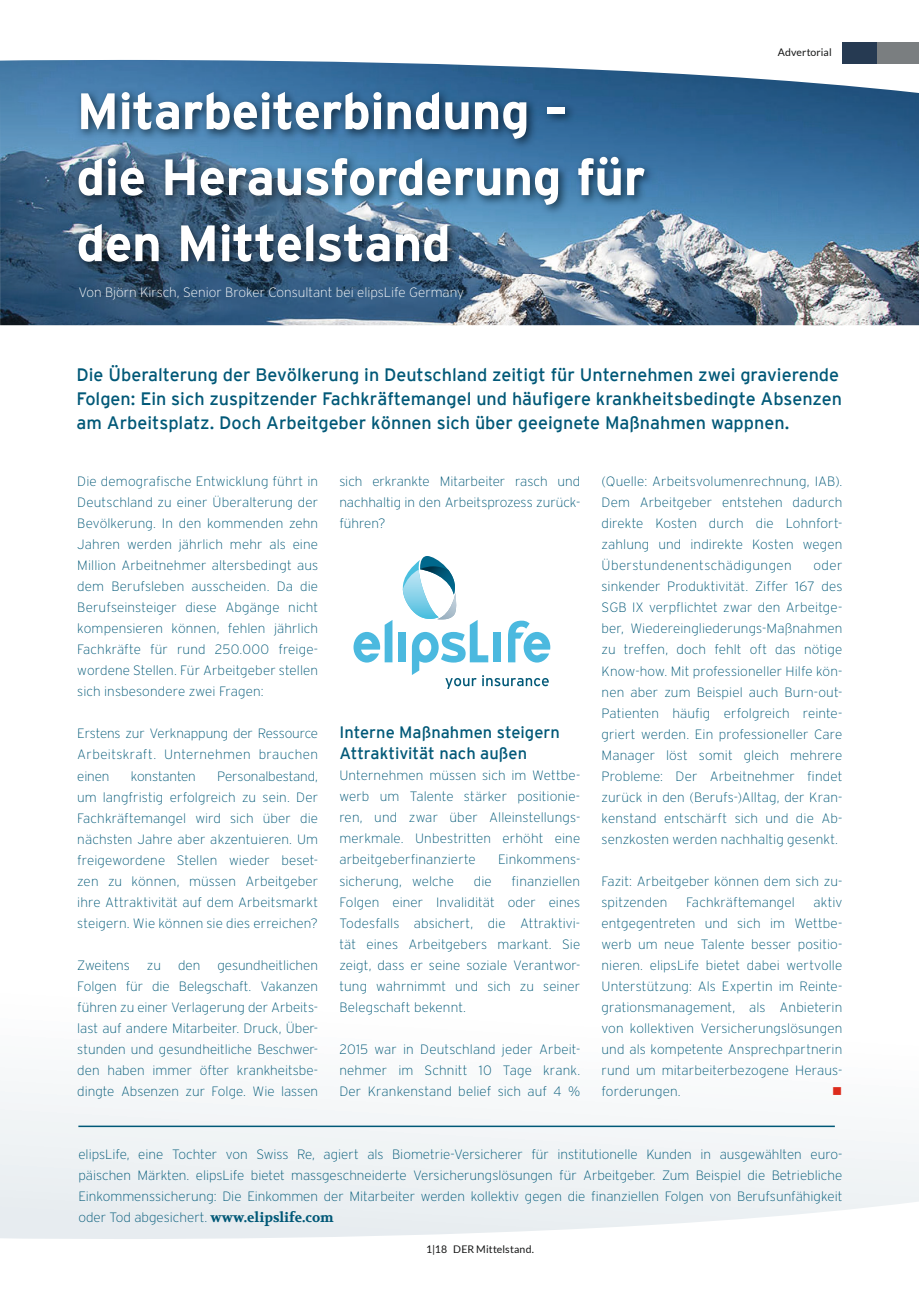
<style>
.page{position:relative;width:919px;height:1289px;background:#fff}
.page>*{position:absolute;margin:0;border:0;box-sizing:border-box;transform-origin:0 0}
.t1{font:700 51px/66px "Interstate";letter-spacing:-.01em;color:#fff}
.t2{font:18px/24px "Interstate";color:#005877}
.t3{font:16.5px/21px "Interstate";color:#005877}
.t4{font:200 13.5px/21px "Interstate";letter-spacing:.005em;color:#005877;text-align:justify}
.t5{font:200 13.5px "Interstate";color:#fff}
.t6{font:200 13.5px "Interstate";letter-spacing:-.015em;color:#005877}
.t7{font:13.5px "Wingdings";color:#dd2b1c}
.t8{font:10.5px "Lato";letter-spacing:.01em;color:#151616}
.s1{font-family:"Volkhov";font-weight:700}
</style>
<div class="page">
<svg style="left:0;top:1091px;width:918px;height:147px"></svg>
<img style="left:0;top:60px;width:918px;height:265px">
<img style="left:73px;top:87px;width:582px;height:186px">
<svg style="left:353px;top:556px;width:197px;height:133px"></svg>
<img style="left:437px;top:593px;width:19px;height:26px">
<img style="left:420px;top:566px;width:35px;height:28px">
<div style="left:876px;top:43px;width:42px;height:21px;background:#7a7e80"></div>
<div style="left:842px;top:43px;width:34px;height:21px;background:#263a52"></div>
<hr style="left:78px;top:1125px;width:756px;height:2px;background:#005877">
<h1 class="t1" style="left:77px;top:78px;width:570px">Mitarbeiterbindung – die Herausforderung für den Mittelstand</h1>
<p class="t5" style="left:78px;top:284px;width:387px">Von Björn Kirsch, Senior Broker Consultant bei elipsLife Germany</p>
<p class="t8" style="left:777px;top:47px;width:55px">Advertorial</p>
<p class="t2" style="left:77px;top:363px;width:767px">Die Überalterung der Bevölkerung in Deutschland zeitigt für Unternehmen zwei gravierende<br>Folgen: Ein sich zuspitzender Fachkräftemangel und häufigere krankheitsbedingte Absenzen am Arbeitsplatz. Doch Arbeitgeber können sich über geeignete Maßnahmen wappnen.</p>
<p class="t4" style="left:77px;top:471px;width:242px">Die demografische Entwicklung führt in Deutschland zu einer Überalterung der Bevölkerung. In den kommenden zehn Jahren werden jährlich mehr als eine Million Arbeitnehmer altersbedingt aus dem Berufsleben ausscheiden. Da die Berufseinsteiger diese Abgänge nicht kompensieren können, fehlen jährlich Fachkräfte für rund 250.000 freige&shy;wordene Stellen. Für Arbeitgeber stellen sich insbesondere zwei Fragen:</p>
<p class="t4" style="left:77px;top:723px;width:242px">Erstens zur Verknappung der Ressource Arbeitskraft. Unternehmen brauchen einen</p>
<p class="t4" style="left:77px;top:765px;width:242px;text-indent:140px">Personalbestand, um langfristig erfolgreich zu sein. Der Fachkräftemangel wird sich über die nächsten Jahre aber akzentuieren. Um freigewordene Stellen wieder beset&shy;zen zu können, müssen Arbeitgeber ihre Attraktivität auf dem Arbeitsmarkt steigern. Wie können sie dies erreichen?</p>
<p class="t4" style="left:77px;top:954px;width:54px">Zweitens</p>
<p class="t4" style="left:147px;top:954px;width:16px">zu</p>
<p class="t4" style="left:178px;top:954px;width:24px">den</p>
<p class="t6" style="left:131px;top:767px;width:67px">konstanten</p>
<p class="t4" style="left:77px;top:954px;width:242px;text-indent:140px">gesundheitlichen Folgen für die Belegschaft. Vakanzen führen zu einer Verlagerung der Arbeits&shy;last auf andere Mitarbeiter. Druck, Über&shy;stunden und gesundheitliche Beschwer&shy;den haben immer öfter krankheitsbe&shy;dingte Absenzen zur Folge. Wie lassen</p>
<p class="t4" style="left:339px;top:471px;width:242px">sich erkrankte Mitarbeiter rasch und nachhaltig in den Arbeitsprozess zurück&shy;führen?</p>
<p class="t3" style="left:339px;top:722px;width:222px">Interne Maßnahmen steigern<br>Attraktivität nach außen</p>
<p class="t4" style="left:339px;top:765px;width:242px">Unternehmen müssen sich im Wettbe&shy;werb um Talente stärker positionie&shy;ren, und zwar über Alleinstellungs&shy;merkmale. Unbestritten erhöht eine arbeitgeberfinanzierte</p>
<p class="t4" style="left:498px;top:849px;width:84px">Einkommens-</p>
<p class="t4" style="left:339px;top:870px;width:242px;text-indent:172px">finanziellen Folgen einer Invalidität oder eines Todesfalls absichert, die Attraktivi&shy;tät eines Arbeitgebers markant. Sie zeigt, dass er seine soziale Verantwor&shy;tung wahrnimmt und sich zu seiner Belegschaft bekennt.</p>
<p class="t4" style="left:339px;top:1038px;width:242px">2015 war in Deutschland jeder Arbeit&shy;nehmer im Schnitt 10 Tage krank.<br>Der Krankenstand belief sich auf 4 %</p>
<p class="t4" style="left:339px;top:870px;width:116px">sicherung, welche</p>
<p class="t4" style="left:474px;top:870px;width:19px">die</p>
<p class="t4" style="left:601px;top:471px;width:242px">(Quelle: Arbeitsvolumenrechnung, IAB).<br>Dem Arbeitgeber entstehen dadurch direkte Kosten durch die Lohnfort&shy;zahlung und indirekte Kosten wegen Überstundenentschädigungen</p>
<p class="t4" style="left:601px;top:555px;width:242px;text-indent:212px">oder sinkender Produktivität. Ziffer 167 des SGB IX verpflichtet zwar den Arbeitge&shy;ber, Wiedereingliederungs-Maßnahmen zu treffen, doch fehlt oft das nötige Know-how. Mit professioneller Hilfe kön&shy;nen aber zum Beispiel auch Burn-out-Patienten häufig erfolgreich reinte&shy;griert werden. Ein professioneller Care Manager löst somit gleich mehrere Probleme: Der Arbeitnehmer findet zurück in den (Berufs-)Alltag, der Kran&shy;kenstand entschärft sich und die Ab&shy;senzkosten werden nachhaltig gesenkt.</p>
<p class="t4" style="left:601px;top:870px;width:242px">Fazit: Arbeitgeber können dem sich zu&shy;spitzenden</p>
<p class="t4" style="left:601px;top:891px;width:242px;text-indent:212px">aktiv entgegentreten und sich im Wettbe&shy;werb um neue Talente besser positio&shy;nieren. elipsLife bietet dabei wertvolle Unterstützung: Als Expertin im Reinte&shy;grationsmanagement, als Anbieterin von kollektiven Versicherungslösungen und als kompetente Ansprechpartnerin rund um mitarbeiterbezogene Heraus&shy;forderungen.</p>
<p class="t4" style="left:686px;top:891px;width:110px">Fachkräftemangel</p>
<p class="t7" style="left:832px;top:1083px;width:12px">■</p>
<p class="t4" style="left:78px;top:1143px;width:765px">elipsLife, eine Tochter von Swiss Re, agiert als Biometrie-Versicherer für institutionelle Kunden in ausgewählten euro&shy;päischen Märkten. elipsLife bietet massgeschneiderte Versicherungslösungen für Arbeitgeber. Zum Beispiel die Betriebliche Einkommenssicherung: Die Einkommen der Mitarbeiter werden kollektiv gegen die finanziellen Folgen von Berufsunfähigkeit oder Tod abgesichert. <span class="s1">www.elipslife.com</span></p>
<p class="t8" style="left:426px;top:1243px;width:109px">1|18 DER Mittelstand.</p>
</div>
